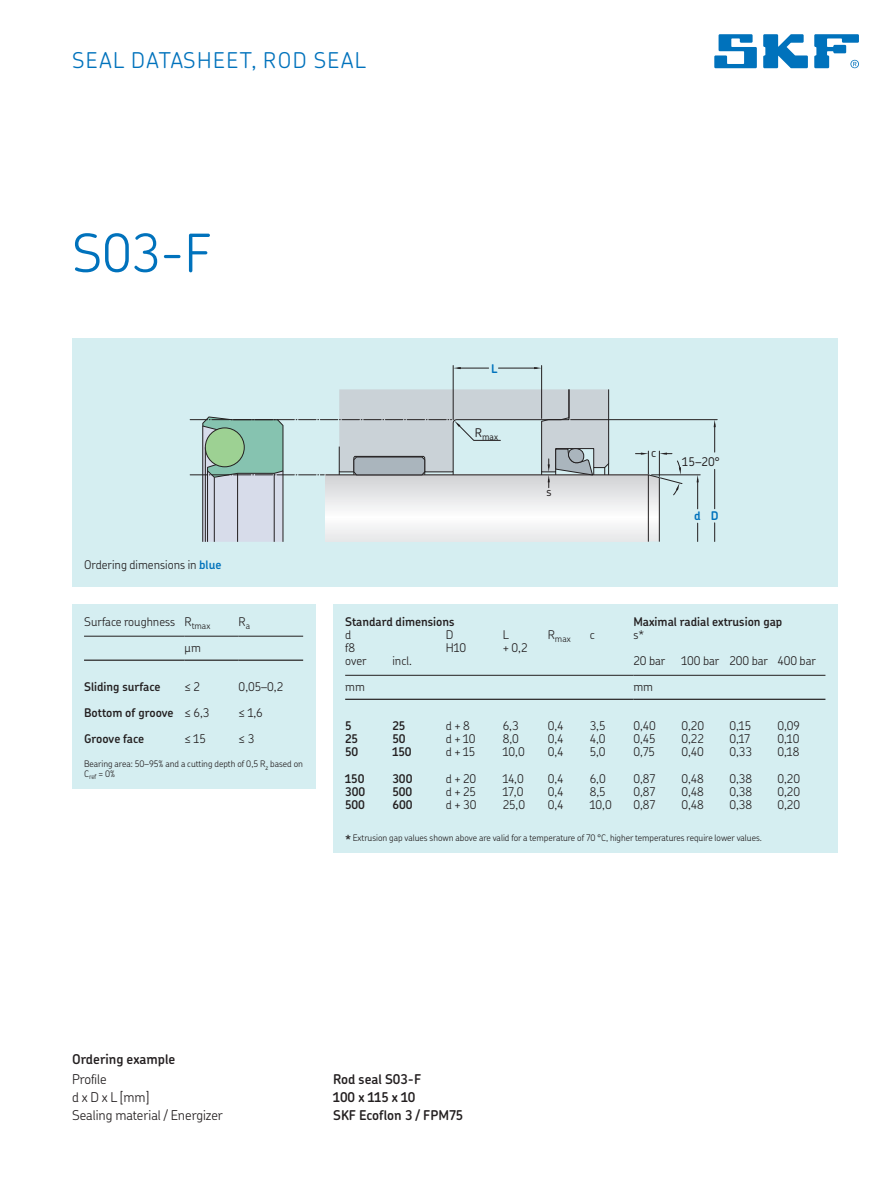
<style>
.page{position:relative;width:893px;height:1191px;background:#fff}
.page>*{position:absolute;margin:0;border:0;box-sizing:border-box;transform-origin:0 0}
.t1{font:300 52.5px "SKF Chevin OT";color:#0072bc}
.t2{font:300 21.75px "SKF Chevin OT";letter-spacing:.065em;color:#0072bc}
.t3{font:600 13.5px "SKF Chevin OT";color:#231f20}
.t4{font:300 13.5px "SKF Chevin OT";color:#231f20}
.t5{font:300 12px "SKF Chevin OT";color:#231f20}
.t6{font:600 12px "SKF Chevin OT";color:#231f20}
.t7{font:12px "SKF Chevin Catalogue";color:#231f20}
.t8{font:700 12px "SKF Chevin Catalogue";color:#0072bc}
.t9{font:300 9px/9.8px "SKF Chevin OT";color:#231f20}
.t10{font:9px "SKF Chevin Catalogue";color:#231f20}
.s1{font-weight:600;color:#0072bc}
.s2{font-weight:300}
.s3{font-weight:600;font-size:12.6px}
</style>
<div class="page">
<div style="left:72px;top:604px;width:243px;height:185px;background:#d5eef1"></div>
<div style="left:72px;top:338px;width:765px;height:249px;background:#d5eef1"></div>
<hr style="left:651px;top:475px;width:49px;height:1px;background:#231f20">
<hr style="left:697px;top:479px;width:1px;height:30px;background:#231f20">
<svg style="left:697px;top:523px;width:1px;height:19px"></svg>
<hr style="left:570px;top:419px;width:147px;height:1px;background:#231f20">
<hr style="left:714px;top:469px;width:1px;height:40px;background:#231f20">
<svg style="left:713px;top:420px;width:2px;height:32px"></svg>
<svg style="left:714px;top:523px;width:1px;height:19px"></svg>
<hr style="left:453px;top:366px;width:1px;height:54px;background:#231f20">
<hr style="left:541px;top:366px;width:1px;height:52px;background:#231f20">
<hr style="left:458px;top:368px;width:30px;height:1px;background:#231f20">
<svg style="left:453px;top:367px;width:8px;height:2px"></svg>
<hr style="left:498px;top:368px;width:39px;height:1px;background:#231f20">
<svg style="left:534px;top:367px;width:7px;height:2px"></svg>
<svg style="left:190px;top:389px;width:492px;height:153px"></svg>
<div style="left:333px;top:604px;width:504px;height:249px;background:#d5eef1"></div>
<hr style="left:345px;top:675px;width:288px;height:1px;background:#231f20">
<hr style="left:345px;top:699px;width:288px;height:1px;background:#231f20">
<hr style="left:633px;top:675px;width:192px;height:1px;background:#231f20">
<hr style="left:633px;top:699px;width:192px;height:1px;background:#231f20">
<hr style="left:84px;top:636px;width:101px;height:1px;background:#231f20">
<hr style="left:84px;top:660px;width:101px;height:1px;background:#231f20">
<hr style="left:185px;top:636px;width:54px;height:1px;background:#231f20">
<hr style="left:185px;top:660px;width:54px;height:1px;background:#231f20">
<hr style="left:239px;top:636px;width:64px;height:1px;background:#231f20">
<hr style="left:239px;top:660px;width:64px;height:1px;background:#231f20">
<svg style="left:714px;top:34px;width:42px;height:34px"></svg>
<svg style="left:763px;top:34px;width:44px;height:34px"></svg>
<svg style="left:814px;top:34px;width:44px;height:34px"></svg>
<h2 class="t2" style="left:72px;top:50px;width:295px">SEAL DATASHEET, ROD SEAL</h2>
<h1 class="t1" style="left:72px;top:229px;width:141px">S03-F</h1>
<p class="t5" style="left:84px;top:559px;width:139px">Ordering dimensions in <span class="s1">blue</span></p>
<p class="t5" style="left:84px;top:616px;width:128px">Surface roughness R<sub>tmax</sub></p>
<p class="t5" style="left:239px;top:616px;width:13px">R<sub>a</sub></p>
<p class="t5" style="left:185px;top:642px;width:18px">µm</p>
<p class="t6" style="left:84px;top:681px;width:78px">Sliding surface</p>
<p class="t5" style="left:185px;top:681px;width:17px">≤ 2</p>
<p class="t5" style="left:239px;top:681px;width:46px">0,05–0,2</p>
<p class="t6" style="left:84px;top:707px;width:127px">Bottom of groove <span class="s2">≤ 6,3</span></p>
<p class="t5" style="left:239px;top:707px;width:26px">≤ 1,6</p>
<p class="t6" style="left:84px;top:734px;width:62px">Groove face</p>
<p class="t5" style="left:185px;top:734px;width:23px">≤ 15</p>
<p class="t5" style="left:239px;top:734px;width:17px">≤ 3</p>
<p class="t9" style="left:84px;top:760px;width:220px">Bearing area: 50–95% and a cutting depth of 0,5 R<sub>z</sub> based on<br>C<sub>ref</sub> = 0%</p>
<p class="t8" style="left:491px;top:361px;width:8px">L</p>
<p class="t10" style="left:475px;top:431px;width:25px"><sup>R</sup>max</p>
<p class="t7" style="left:546px;top:485px;width:7px">s</p>
<p class="t7" style="left:651px;top:446px;width:7px">c</p>
<p class="t7" style="left:682px;top:454px;width:39px">15–20°</p>
<p class="t8" style="left:694px;top:509px;width:26px">d D</p>
<p class="t6" style="left:345px;top:616px;width:111px">Standard dimensions</p>
<p class="t6" style="left:633px;top:616px;width:150px">Maximal radial extrusion gap</p>
<p class="t5" style="left:345px;top:629px;width:8px">d</p>
<p class="t5" style="left:445px;top:629px;width:9px">D</p>
<p class="t5" style="left:503px;top:629px;width:8px">L</p>
<p class="t9" style="left:548px;top:634px;width:24px"><sup>R</sup>max</p>
<p class="t5" style="left:589px;top:629px;width:6px">c</p>
<p class="t5" style="left:633px;top:629px;width:12px">s*</p>
<p class="t5" style="left:345px;top:642px;width:12px">f8</p>
<p class="t5" style="left:445px;top:642px;width:22px">H10</p>
<p class="t5" style="left:503px;top:642px;width:26px">+ 0,2</p>
<p class="t5" style="left:345px;top:655px;width:23px">over</p>
<p class="t5" style="left:392px;top:655px;width:21px">incl.</p>
<p class="t5" style="left:633px;top:655px;width:33px">20 bar</p>
<p class="t5" style="left:681px;top:655px;width:136px">100 bar 200 bar 400 bar</p>
<p class="t5" style="left:345px;top:681px;width:21px">mm</p>
<p class="t5" style="left:633px;top:681px;width:21px">mm</p>
<p class="t6" style="left:345px;top:720px;width:8px">5</p>
<p class="t6" style="left:392px;top:720px;width:14px">25</p>
<p class="t5" style="left:446px;top:721px;width:26px">d + 8</p>
<p class="t5" style="left:503px;top:721px;width:17px">6,3</p>
<p class="t5" style="left:548px;top:721px;width:17px">0,4</p>
<p class="t5" style="left:589px;top:721px;width:17px">3,5</p>
<p class="t5" style="left:633px;top:721px;width:24px">0,40</p>
<p class="t5" style="left:681px;top:721px;width:24px">0,20</p>
<p class="t5" style="left:729px;top:721px;width:23px">0,15</p>
<p class="t5" style="left:777px;top:721px;width:24px">0,09</p>
<p class="t6" style="left:345px;top:734px;width:14px">25</p>
<p class="t6" style="left:392px;top:734px;width:15px">50</p>
<p class="t5" style="left:446px;top:734px;width:31px">d + 10</p>
<p class="t5" style="left:503px;top:734px;width:18px">8,0</p>
<p class="t5" style="left:548px;top:734px;width:17px">0,4</p>
<p class="t5" style="left:589px;top:734px;width:17px">4,0</p>
<p class="t5" style="left:633px;top:734px;width:24px">0,45</p>
<p class="t5" style="left:681px;top:734px;width:24px">0,22</p>
<p class="t5" style="left:729px;top:734px;width:22px">0,17</p>
<p class="t5" style="left:777px;top:734px;width:23px">0,10</p>
<p class="t6" style="left:345px;top:747px;width:15px">50</p>
<p class="t6" style="left:392px;top:747px;width:21px">150</p>
<p class="t5" style="left:446px;top:747px;width:31px">d + 15</p>
<p class="t5" style="left:503px;top:747px;width:23px">10,0</p>
<p class="t5" style="left:548px;top:747px;width:17px">0,4</p>
<p class="t5" style="left:589px;top:747px;width:17px">5,0</p>
<p class="t5" style="left:633px;top:747px;width:23px">0,75</p>
<p class="t5" style="left:681px;top:747px;width:24px">0,40</p>
<p class="t5" style="left:729px;top:747px;width:24px">0,33</p>
<p class="t5" style="left:777px;top:747px;width:23px">0,18</p>
<p class="t6" style="left:345px;top:773px;width:21px">150</p>
<p class="t6" style="left:392px;top:773px;width:22px">300</p>
<p class="t5" style="left:446px;top:773px;width:32px">d + 20</p>
<p class="t5" style="left:503px;top:773px;width:23px">14,0</p>
<p class="t5" style="left:548px;top:773px;width:17px">0,4</p>
<p class="t5" style="left:589px;top:773px;width:17px">6,0</p>
<p class="t5" style="left:633px;top:773px;width:24px">0,87</p>
<p class="t5" style="left:681px;top:773px;width:24px">0,48</p>
<p class="t5" style="left:729px;top:773px;width:24px">0,38</p>
<p class="t5" style="left:777px;top:773px;width:24px">0,20</p>
<p class="t6" style="left:345px;top:786px;width:22px">300</p>
<p class="t6" style="left:392px;top:786px;width:21px">500</p>
<p class="t5" style="left:446px;top:786px;width:32px">d + 25</p>
<p class="t5" style="left:503px;top:786px;width:22px">17,0</p>
<p class="t5" style="left:548px;top:786px;width:17px">0,4</p>
<p class="t5" style="left:589px;top:786px;width:17px">8,5</p>
<p class="t5" style="left:633px;top:786px;width:24px">0,87</p>
<p class="t5" style="left:681px;top:786px;width:24px">0,48</p>
<p class="t5" style="left:729px;top:786px;width:24px">0,38</p>
<p class="t5" style="left:777px;top:786px;width:24px">0,20</p>
<p class="t6" style="left:345px;top:799px;width:21px">500</p>
<p class="t6" style="left:392px;top:799px;width:22px">600</p>
<p class="t5" style="left:446px;top:799px;width:32px">d + 30</p>
<p class="t5" style="left:503px;top:799px;width:24px">25,0</p>
<p class="t5" style="left:548px;top:799px;width:17px">0,4</p>
<p class="t5" style="left:589px;top:799px;width:23px">10,0</p>
<p class="t5" style="left:633px;top:799px;width:24px">0,87</p>
<p class="t5" style="left:681px;top:799px;width:24px">0,48</p>
<p class="t5" style="left:729px;top:799px;width:24px">0,38</p>
<p class="t5" style="left:777px;top:799px;width:24px">0,20</p>
<p class="t9" style="left:345px;top:834px;width:418px"><span class="s3">*</span> Extrusion gap values shown above are valid for a temperature of 70 °C, higher temperatures require lower values.</p>
<p class="t3" style="left:72px;top:1052px;width:105px">Ordering example</p>
<p class="t4" style="left:72px;top:1073px;width:36px">Profile</p>
<p class="t3" style="left:333px;top:1073px;width:89px">Rod seal S03-F</p>
<p class="t4" style="left:72px;top:1091px;width:78px">d x D x L [mm]</p>
<p class="t3" style="left:333px;top:1091px;width:84px">100 x 115 x 10</p>
<p class="t4" style="left:72px;top:1109px;width:152px">Sealing material / Energizer</p>
<p class="t3" style="left:333px;top:1109px;width:131px">SKF Ecoflon 3 / FPM75</p>
</div>
